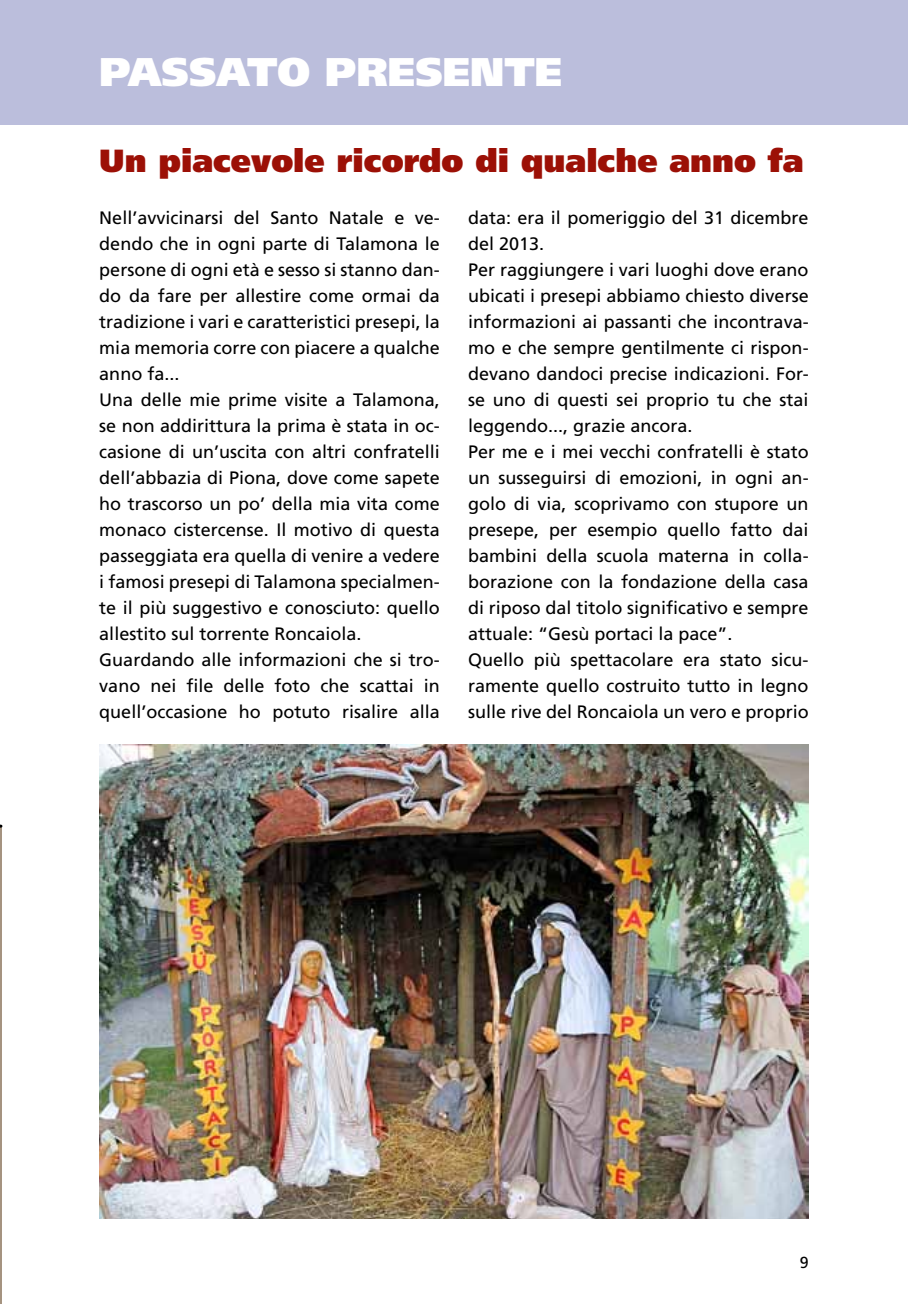
<style>
.page{position:relative;width:908px;height:1304px;background:#fff}
.page>*{position:absolute;margin:0;border:0;box-sizing:border-box;transform-origin:0 0}
.t1{font:900 40px "Frutiger";color:#fff}
.t2{font:900 32px "Frutiger";color:#9c1006}
.t3{font:18px/26px "Frutiger";color:#000}
.t4{font:16px "Frutiger";color:#000}
</style>
<div class="page">
<div style="left:0;top:0;width:907px;height:125px;background:#bbbedc"></div>
<img style="left:99px;top:745px;width:709px;height:474px">
<hr style="left:0;top:826px;width:2px;height:478px;background:#a59380">
<h1 class="t1" style="left:99px;top:48px;width:464px">passato presente</h1>
<h2 class="t2" style="left:99px;top:141px;width:705px">Un piacevole ricordo di qualche anno fa</h2>
<p class="t3" style="left:99px;top:204px;width:342px">Nell’avvicinarsi del Santo Natale e ve&shy;dendo che in ogni parte di Talamona le persone di ogni età e sesso si stanno dan&shy;do da fare per allestire come ormai da tradizione i vari e caratteristici presepi, la mia memoria corre con piacere a qualche anno fa...<br>U na delle mie prime visite a Talamona, se non addirittura la prima è stata in oc&shy;casione di un’uscita con altri confratelli dell’abbazia di Piona, dove come sapete ho trascorso un po’ della mia vita come monaco cistercense. I l motivo di questa passeggiata era quella di venire a vedere i famosi presepi di Talamona specialmen&shy;te il più suggestivo e conosciuto: quello allestito sul torrente Roncaiola.<br>Guardando alle informazioni che si tro&shy;vano nei file delle foto che scattai in quell’occasione ho potuto risalire alla</p>
<p class="t3" style="left:468px;top:204px;width:342px">data: era il pomeriggio del 31 dicembre del 2013.<br>Per raggiungere i vari luoghi dove erano ubicati i presepi abbiamo chiesto diverse informazioni ai passanti che incontrava&shy;mo e che sempre gentilmente ci rispon&shy;devano dandoci precise indicazioni. For&shy;se uno di questi sei proprio tu che stai leggendo..., grazie ancora.<br>Per me e i mei vecchi confratelli è stato un susseguirsi di emozioni, in ogni an&shy;golo di via, scoprivamo con stupore un presepe, per esempio quello fatto dai bambini della scuola materna in colla&shy;borazione con la fondazione della casa di riposo dal titolo significativo e sempre attuale: “Gesù portaci la pace”.<br>Quello più spettacolare era stato sicu&shy;ramente quello costruito tutto in legno sulle rive del Roncaiola un vero e proprio</p>
<p class="t4" style="left:799px;top:1253px;width:10px">9</p>
</div>
